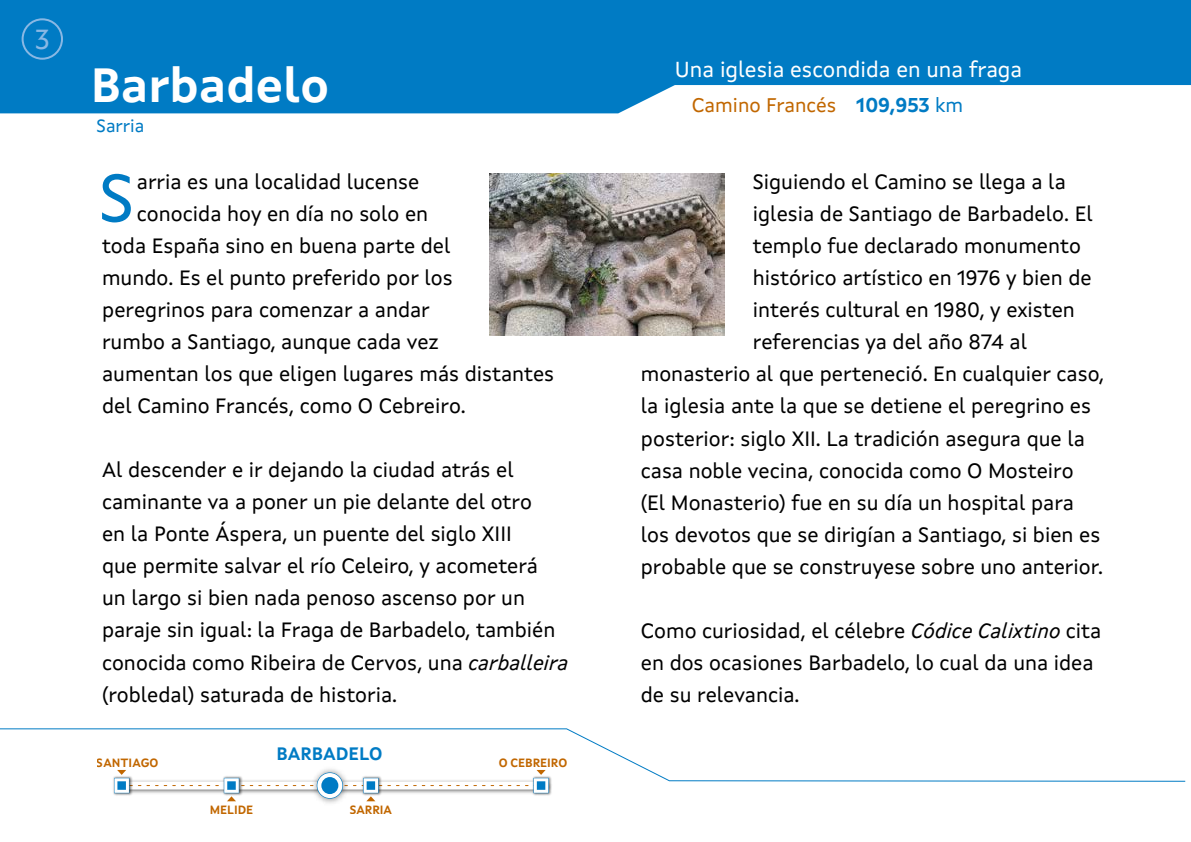
<style>
.page{position:relative;width:1191px;height:842px;background:#fff}
.page>*{position:absolute;margin:0;border:0;box-sizing:border-box;transform-origin:0 0}
.t1{font:67.4px "Xunta Sans";color:#007bc4}
.t2{font:700 48px "Xunta Sans";color:#fff}
.t3{font:28px "Xunta Sans";color:#89b8e4}
.t4{font:22px "Xunta Sans";color:#fff}
.t5{font:21px/32px "Xunta Sans";color:#000}
.t6{font:20px "Xunta Sans";color:#c16700}
.t7{font:700 18px "Xunta Sans";color:#007bc4}
.t8{font:18px "Xunta Sans";color:#007bc4}
.t9{font:700 12px "Xunta Sans";color:#c16700}
.s1{font-style:italic}
.s2{font-weight:700;color:#007bc4}
.s3{color:#007bc4}
</style>
<div class="page">
<svg style="left:0;top:0;width:1191px;height:113px;background:#1c89ca"></svg>
<svg style="left:0;top:728px;width:1186px;height:54px"></svg>
<div style="left:91px;top:741px;width:482px;height:85px;background:#fff"></div>
<img style="left:113px;top:777px;width:1px;height:17px">
<img style="left:549px;top:776px;width:3px;height:19px">
<svg style="left:114px;top:770px;width:435px;height:31px"></svg>
<div style="left:22px;top:18px;width:41px;height:42px;border:2px solid #89b8e4;border-radius:50%"></div>
<img style="left:489px;top:173px;width:235px;height:163px">
<h3 class="t3" style="left:35px;top:22px;width:16px">3</h3>
<h2 class="t2" style="left:91px;top:56px;width:240px">Barbadelo</h2>
<p class="t8" style="left:96px;top:115px;width:49px">Sarria</p>
<h1 class="t1" style="left:99px;top:157px;width:37px">S</h1>
<p class="t5" style="left:137px;top:166px;width:284px">arria es una localidad lucense</p>
<p class="t5" style="left:137px;top:198px;width:293px">conocida hoy en día no solo en</p>
<p class="t5" style="left:102px;top:230px;width:350px">toda España sino en buena parte del</p>
<p class="t5" style="left:102px;top:262px;width:352px">mundo. Es el punto preferido por los</p>
<p class="t5" style="left:102px;top:294px;width:329px">peregrinos para comenzar a andar</p>
<p class="t5" style="left:102px;top:326px;width:338px">rumbo a Santiago, aunque cada vez</p>
<p class="t5" style="left:102px;top:358px;width:454px">aumentan los que eligen lugares más distantes</p>
<p class="t5" style="left:102px;top:390px;width:365px">del Camino Francés, como O Cebreiro.</p>
<p class="t5" style="left:102px;top:454px;width:468px">Al descender e ir dejando la ciudad atrás el caminante va a poner un pie delante del otro<br>en la Ponte Áspera, un puente del siglo XIII<br>que permite salvar el río Celeiro, y acometerá<br>un largo si bien nada penoso ascenso por un paraje sin igual: la Fraga de Barbadelo, también conocida como Ribeira de Cervos, una <span class="s1">carballeira </span>(robledal) saturada de historia.</p>
<p class="t9" style="left:97px;top:755px;width:63px">SANTIAGO</p>
<p class="t7" style="left:276px;top:743px;width:107px">BARBADELO</p>
<p class="t9" style="left:210px;top:802px;width:45px">MELIDE</p>
<p class="t9" style="left:350px;top:802px;width:44px">SARRIA</p>
<p class="t9" style="left:499px;top:755px;width:70px">O CEBREIRO</p>
<p class="t4" style="left:675px;top:56px;width:349px">Una iglesia escondida en una fraga</p>
<p class="t6" style="left:692px;top:93px;width:273px">Camino Francés <span class="s2">109,953</span> <span class="s3">km</span></p>
<p class="t5" style="left:753px;top:166px;width:314px">Siguiendo el Camino se llega a la</p>
<p class="t5" style="left:753px;top:198px;width:341px">iglesia de Santiago de Barbadelo. El</p>
<p class="t5" style="left:753px;top:230px;width:329px">templo fue declarado monumento</p>
<p class="t5" style="left:753px;top:262px;width:340px">histórico artístico en 1976 y bien de</p>
<p class="t5" style="left:753px;top:294px;width:323px">interés cultural en 1980, y existen</p>
<p class="t5" style="left:753px;top:326px;width:276px">referencias ya del año 874 al</p>
<p class="t5" style="left:641px;top:358px;width:465px">monasterio al que perteneció. En cualquier caso,</p>
<p class="t5" style="left:641px;top:390px;width:452px">la iglesia ante la que se detiene el peregrino es</p>
<p class="t5" style="left:641px;top:422px;width:445px">posterior: siglo XII. La tradición asegura que la</p>
<p class="t5" style="left:641px;top:454px;width:434px">casa noble vecina, conocida como O Mosteiro</p>
<p class="t5" style="left:641px;top:486px;width:434px">(El Monasterio) fue en su día un hospital para</p>
<p class="t5" style="left:641px;top:518px;width:461px">los devotos que se dirigían a Santiago, si bien es</p>
<p class="t5" style="left:641px;top:550px;width:463px">probable que se construyese sobre uno anterior.</p>
<p class="t5" style="left:641px;top:614px;width:462px">Como curiosidad, el célebre <span class="s1">Códice Calixtino</span> cita en dos ocasiones Barbadelo, lo cual da una idea de su relevancia.</p>
</div>
